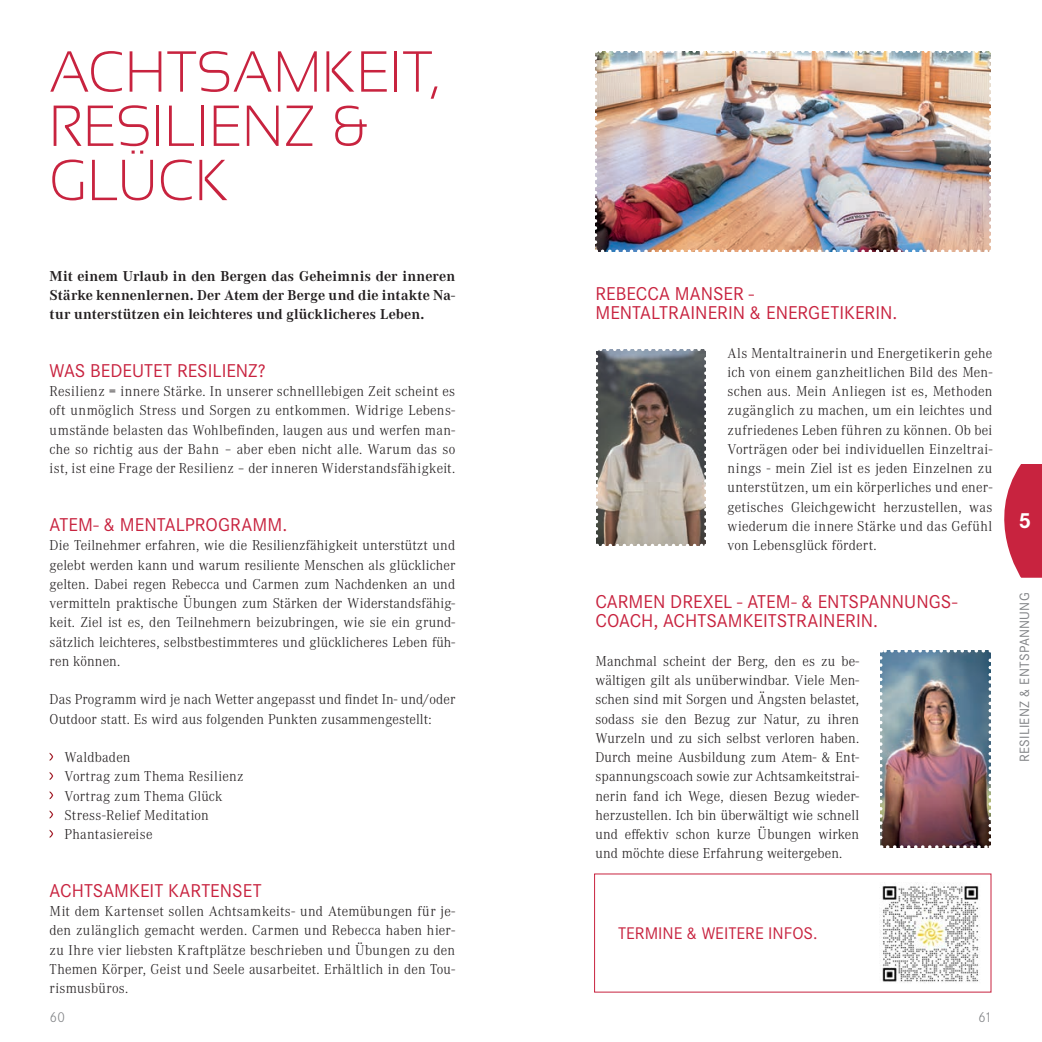
<style>
.page{position:relative;width:1042px;height:1042px;background:#fff}
.page>*{position:absolute;margin:0;border:0;box-sizing:border-box;transform-origin:0 0}
.KAPITEL{font:300 57.75px/54.2px "Sansation";letter-spacing:.015em;color:#c8233f;scale:.95 1}
.EINLEITUNG{font:700 22.75px "Corporate S";color:#fff}
.FLIESSTEXT{font:19.25px "Corporate S";color:#c8233f}
.EINLEITUNG-2{font:19.25px "Corporate S";color:#c8233f}
.SUBHEAD{font:17.5px "Corporate S";color:#c8233f}
.FLIESSTEXT-2{font:300 14.88px/19.2px "Corporate A";letter-spacing:.01em;color:#231f20;text-align:justify}
.EINLEITUNG-3{font:700 14.88px/19.2px "Corporate A";letter-spacing:.005em;color:#231f20;text-align:justify}
.FLIESSTEXT-3{font:300 14.88px "Corporate A";letter-spacing:.03em;color:#231f20}
.t1{font:300 14.88px "Corporate S Pro";color:#808285}
.Wappentext_ROT{font:14px "Corporate S Pro";letter-spacing:.02em;color:#808285}
</style>
<div class="page">
<svg style="left:1004px;top:464px;width:38px;height:114px;background:#d0445c"></svg>
<svg style="left:50px;top:753px;width:3px;height:8px"></svg>
<svg style="left:50px;top:772px;width:3px;height:8px"></svg>
<svg style="left:50px;top:791px;width:3px;height:8px"></svg>
<svg style="left:50px;top:810px;width:3px;height:8px"></svg>
<svg style="left:50px;top:830px;width:3px;height:8px"></svg>
<img style="left:595px;top:51px;width:396px;height:201px">
<img style="left:880px;top:882px;width:100px;height:101px">
<svg style="left:596px;top:349px;width:110px;height:197px;background:#88827d"></svg>
<img style="left:880px;top:650px;width:111px;height:198px">
<p class="KAPITEL" style="left:50px;top:45px;width:413px">ACHTSAMKEIT,<br>RESILIENZ &amp;<br>GLÜCK</p>
<p class="EINLEITUNG-3" style="left:50px;top:266px;width:407px">Mit einem Urlaub in den Bergen das Geheimnis der inneren Stärke kennenlernen. Der Atem der Berge und die intakte Na&shy;tur unterstützen ein leichteres und glücklicheres Leben.</p>
<p class="FLIESSTEXT" style="left:50px;top:358px;width:218px">WAS BEDEUTET RESILIENZ?</p>
<p class="FLIESSTEXT-2" style="left:50px;top:381px;width:407px">Resilienz = innere Stärke. In unserer schnelllebigen Zeit scheint es oft unmöglich Stress und Sorgen zu entkommen. Widrige Lebens&shy;umstände belasten das Wohlbefinden, laugen aus und werfen man&shy;che so richtig aus der Bahn – aber eben nicht alle. Warum das so ist, ist eine Frage der Resilienz – der inneren Widerstandsfähigkeit.</p>
<p class="EINLEITUNG-2" style="left:50px;top:512px;width:239px">ATEM- &amp; MENTALPROGRAMM.</p>
<p class="FLIESSTEXT-2" style="left:50px;top:535px;width:407px">Die Teilnehmer erfahren, wie die Resilienzfähigkeit unterstützt und gelebt werden kann und warum resiliente Menschen als glücklicher gelten. Dabei regen Rebecca und Carmen zum Nachdenken an und vermitteln praktische Übungen zum Stärken der Widerstandsfähig&shy;keit. Ziel ist es, den Teilnehmern beizubringen, wie sie ein grund&shy;sätzlich leichteres, selbstbestimmteres und glücklicheres Leben füh&shy;ren können.</p>
<p class="FLIESSTEXT-2" style="left:50px;top:689px;width:407px">Das Programm wird je nach Wetter angepasst und findet In- und/oder<br>Outdoor statt. Es wird aus folgenden Punkten zusammengestellt:</p>
<p class="FLIESSTEXT-2" style="left:64px;top:747px;width:68px">Waldbaden</p>
<p class="FLIESSTEXT-3" style="left:64px;top:766px;width:181px">Vortrag zum Thema Resilienz</p>
<p class="FLIESSTEXT-2" style="left:64px;top:785px;width:160px">Vortrag zum Thema Glück</p>
<p class="FLIESSTEXT-2" style="left:64px;top:805px;width:146px">Stress-Relief Meditation</p>
<p class="FLIESSTEXT-2" style="left:64px;top:824px;width:90px">Phantasiereise</p>
<p class="FLIESSTEXT" style="left:50px;top:878px;width:213px">ACHTSAMKEIT KARTENSET</p>
<p class="FLIESSTEXT-2" style="left:50px;top:901px;width:407px">Mit dem Kartenset sollen Achtsamkeits- und Atemübungen für je&shy;den zulänglich gemacht werden. Carmen und Rebecca haben hier&shy;zu Ihre vier liebsten Kraftplätze beschrieben und Übungen zu den Themen Körper, Geist und Seele ausarbeitet. Erhältlich in den Tou&shy;rismusbüros.</p>
<p class="FLIESSTEXT" style="left:595px;top:281px;width:160px">REBECCA MANSER -</p>
<p class="FLIESSTEXT" style="left:595px;top:300px;width:303px">MENTALTRAINERIN &amp; ENERGETIKERIN.</p>
<p class="FLIESSTEXT-2" style="left:727px;top:343px;width:266px">Als Mentaltrainerin und Energetikerin gehe ich von einem ganzheitlichen Bild des Men&shy;schen aus. Mein Anliegen ist es, Methoden zugänglich zu machen, um ein leichtes und zufriedenes Leben führen zu können. Ob bei Vorträgen oder bei individuellen Einzeltrai&shy;nings - mein Ziel ist es jeden Einzelnen zu unterstützen, um ein körperliches und ener&shy;getisches Gleichgewicht herzustellen, was wiederum die innere Stärke und das Gefühl von Lebensglück fördert.</p>
<p class="EINLEITUNG-2" style="left:595px;top:589px;width:363px">CARMEN DREXEL - ATEM- &amp; ENTSPANNUNGS-</p>
<p class="EINLEITUNG-2" style="left:595px;top:608px;width:284px">COACH, ACHTSAMKEITSTRAINERIN.</p>
<p class="FLIESSTEXT-2" style="left:595px;top:651px;width:265px">Manchmal scheint der Berg, den es zu be&shy;wältigen gilt als unüberwindbar. Viele Men&shy;schen sind mit Sorgen und Ängsten belastet, sodass sie den Bezug zur Natur, zu ihren Wurzeln und zu sich selbst verloren haben.<br>Durch meine Ausbildung zum Atem- &amp; Ent&shy;spannungscoach sowie zur Achtsamkeitstrai&shy;nerin fand ich Wege, diesen Bezug wieder&shy;herzustellen. Ich bin überwältigt wie schnell und effektiv schon kurze Übungen wirken und möchte diese Erfahrung weitergeben.</p>
<p class="SUBHEAD" style="left:618px;top:921px;width:201px">TERMINE &amp; WEITERE INFOS.</p>
<p class="t1" style="left:50px;top:1007px;width:17px">60</p>
<p class="t1" style="left:978px;top:1007px;width:16px">61</p>
<p class="EINLEITUNG" style="left:1018px;top:504px;width:14px">5</p>
<p class="Wappentext_ROT" style="left:1014px;top:762px;width:171px;rotate:-90deg">RESILIENZ &amp; ENTSPANNUNG</p>
</div>
